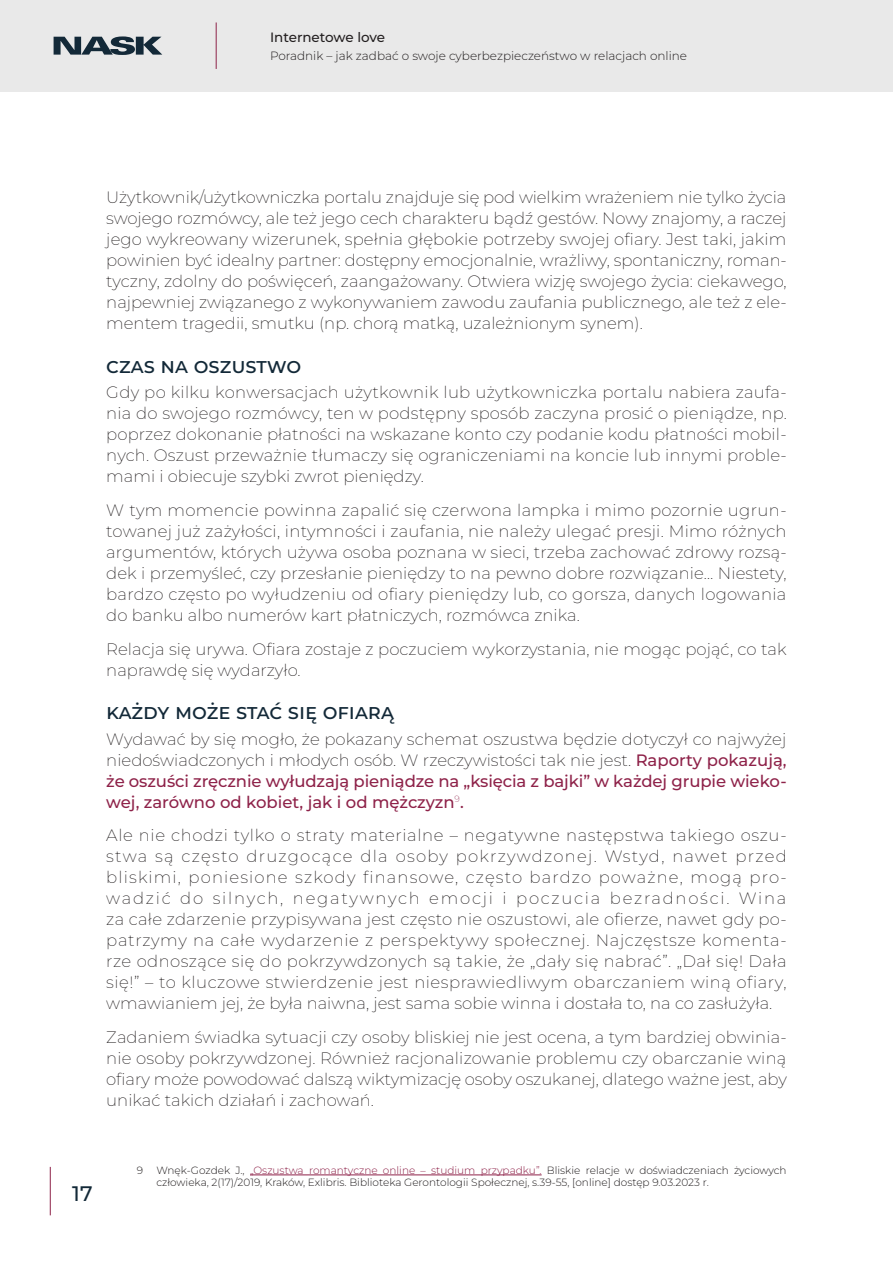
<style>
.page{position:relative;width:893px;height:1263px;background:#fff}
.page>*{position:absolute;margin:0;border:0;box-sizing:border-box;transform-origin:0 0}
.t1{font:500 21px "Montserrat";letter-spacing:.015em;color:#132938}
.t2{font:200 16.5px/21px "Montserrat";color:#231f20;text-align:justify}
.t3{font:500 13.5px "Montserrat";letter-spacing:-.005em;color:#231f20}
.t4{font:300 12px "Montserrat";color:#231f20}
.przypis{font:300 10.5px/12.6px "Montserrat";color:#231f20}
.s1{font-weight:500;color:#8e2249}
.s2{color:#8e2249}
</style>
<div class="page">
<div style="left:0;top:0;width:893px;height:91px;background:#e9e9e9"></div>
<hr style="left:50px;top:1167px;width:1px;height:48px;background:#8e2249">
<hr style="left:216px;top:22px;width:1px;height:47px;background:#8e2249">
<svg style="left:54px;top:36px;width:108px;height:19px"></svg>
<hr style="left:250px;top:1174px;width:292px;height:1px;background:#8e2249">
<p class="t3" style="left:270px;top:28px;width:117px">Internetowe love</p>
<p class="t4" style="left:270px;top:48px;width:419px">Poradnik – jak zadbać o swoje cyberbezpieczeństwo w relacjach online</p>
<p class="t2" style="left:106px;top:186px;width:682px">Użytkownik/użytkowniczka portalu znajduje się pod wielkim wrażeniem nie tylko życia swojego rozmówcy, ale też jego cech charakteru bądź gestów. Nowy znajomy, a raczej jego wykreowany wizerunek, spełnia głębokie potrzeby swojej ofiary. Jest taki, jakim powinien być idealny partner: dostępny emocjonalnie, wrażliwy, spontaniczny, roman&shy;tyczny, zdolny do poświęceń, zaangażowany. Otwiera wizję swojego życia: ciekawego, najpewniej związanego z wykonywaniem zawodu zaufania publicznego, ale też z ele&shy;mentem tragedii, smutku (np. chorą matką, uzależnionym synem).</p>
<h2 class="t1" style="left:106px;top:351px;width:196px">Czas na oszustwo</h2>
<p class="t2" style="left:106px;top:381px;width:682px">Gdy po kilku konwersacjach użytkownik lub użytkowniczka portalu nabiera zaufa&shy;nia do swojego rozmówcy, ten w podstępny sposób zaczyna prosić o pieniądze, np. poprzez dokonanie płatności na wskazane konto czy podanie kodu płatności mobil&shy;nych. Oszust przeważnie tłumaczy się ograniczeniami na koncie lub innymi proble&shy;mami i obiecuje szybki zwrot pieniędzy.</p>
<p class="t2" style="left:106px;top:499px;width:682px">W tym momencie powinna zapalić się czerwona lampka i mimo pozornie ugrun&shy;towanej już zażyłości, intymności i zaufania, nie należy ulegać presji. Mimo różnych argumentów, których używa osoba poznana w sieci, trzeba zachować zdrowy rozsą&shy;dek i przemyśleć, czy przesłanie pieniędzy to na pewno dobre rozwiązanie… Niestety, bardzo często po wyłudzeniu od ofiary pieniędzy lub, co gorsza, danych logowania do banku albo numerów kart płatniczych, rozmówca znika.</p>
<p class="t2" style="left:106px;top:638px;width:682px">Relacja się urywa. Ofiara zostaje z poczuciem wykorzystania, nie mogąc pojąć, co tak naprawdę się wydarzyło.</p>
<h2 class="t1" style="left:106px;top:698px;width:289px">Każdy może stać się ofiarą</h2>
<p class="t2" style="left:106px;top:728px;width:682px">Wydawać by się mogło, że pokazany schemat oszustwa będzie dotyczył co najwyżej niedoświadczonych i młodych osób. W rzeczywistości tak nie jest. <span class="s1">Raporty pokazują, że oszuści zręcznie wyłudzają pieniądze na „księcia z bajki” w każdej grupie wieko&shy;wej, zarówno od kobiet, jak i od mężczyzn</span><sup>9</sup><span class="s1">.</span></p>
<p class="t2" style="left:106px;top:825px;width:682px">Ale nie chodzi tylko o straty materialne – negatywne następstwa takiego oszu&shy;stwa są często druzgocące dla osoby pokrzywdzonej. Wstyd, nawet przed bliskimi, poniesione szkody finansowe, często bardzo poważne, mogą pro&shy;wadzić do silnych, negatywnych emocji i poczucia bezradności. Wina za całe zdarzenie przypisywana jest często nie oszustowi, ale ofierze, nawet gdy po&shy;patrzymy na całe wydarzenie z perspektywy społecznej. Najczęstsze komenta&shy;rze odnoszące się do pokrzywdzonych są takie, że „dały się nabrać”. „Dał się! Dała się!” – to kluczowe stwierdzenie jest niesprawiedliwym obarczaniem winą ofiary, wmawianiem jej, że była naiwna, jest sama sobie winna i dostała to, na co zasłużyła.</p>
<p class="t2" style="left:106px;top:1026px;width:682px">Zadaniem świadka sytuacji czy osoby bliskiej nie jest ocena, a tym bardziej obwinia&shy;nie osoby pokrzywdzonej. Również racjonalizowanie problemu czy obarczanie winą ofiary może powodować dalszą wiktymizację osoby oszukanej, dlatego ważne jest, aby unikać takich działań i zachowań.</p>
<p class="t1" style="left:72px;top:1179px;width:22px">17</p>
<p class="przypis" style="left:137px;top:1163px;width:8px">9</p>
<p class="przypis" style="left:156px;top:1163px;width:632px">Wnęk-Gozdek J., <span class="s2">„Oszustwa romantyczne online – studium przypadku”.</span> Bliskie relacje w doświadczeniach życiowych człowieka, 2(17)/2019, Kraków, Exlibris. Biblioteka Gerontologii Społecznej, s.39-55, [online] dostęp 9.03.2023 r.</p>
</div>
